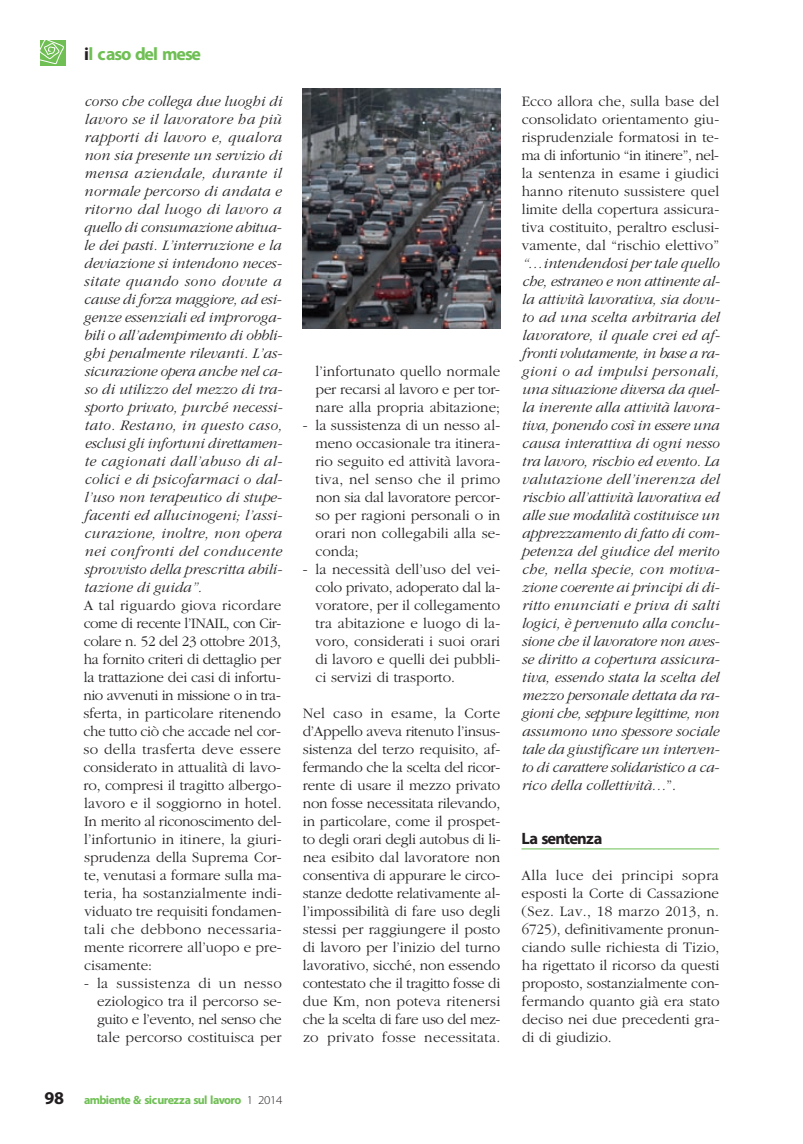
<style>
.page{position:relative;width:803px;height:1144px;background:#fff}
.page>*{position:absolute;margin:0;border:0;box-sizing:border-box;transform-origin:0 0}
.t1{font:700 18px "Myriad Pro";letter-spacing:-.055em;color:#6fbf54}
.t2{font:700 16.5px "Myriad Pro";letter-spacing:-.05em;color:#231f20}
.t3{font:300 15px/18px "Garamond";color:#231f20;text-align:justify}
.t4{font:italic 300 15px/18px "Garamond";color:#231f20;text-align:justify}
.t5{font:700 12px "Myriad Pro";letter-spacing:-.055em;color:#6fbf54}
.s1{color:#231f20}
.s2{font-size:18px;color:#231f20}
.s3{font-weight:300;font-stretch:semi-expanded;color:#231f20}
.s4{font-style:normal}
</style>
<div class="page">
<hr style="left:521px;top:848px;width:198px;height:1px;background:#6fbf54">
<img style="left:303px;top:88px;width:197px;height:241px">
<div style="left:40px;top:40px;width:26px;height:26px;background:#6fbf54"></div>
<svg style="left:40px;top:40px;width:24px;height:24px"></svg>
<p class="t1" style="left:84px;top:47px;width:118px"><span class="s1">i</span>l caso del mese</p>
<p class="t4" style="left:83px;top:91px;width:201px">corso che collega due luoghi di lavoro se il lavoratore ha più rapporti di lavoro e, qualora non sia presente un servizio di mensa aziendale, durante il normale percorso di andata e ritorno dal luogo di lavoro a quello di consumazione abitua&shy;le dei pasti. L’interruzione e la deviazione si intendono neces&shy;sitate quando sono dovute a cause di forza maggiore, ad esi&shy;genze essenziali ed improroga&shy;bili o all’adempimento di obbli&shy;ghi penalmente rilevanti. L’as&shy;sicurazione opera anche nel ca&shy;so di utilizzo del mezzo di tra&shy;sporto privato, purché necessi&shy;tato. Restano, in questo caso, esclusi gli infortuni direttamen&shy;te cagionati dall’abuso di al&shy;colici e di psicofarmaci o dal&shy;l’uso non terapeutico di stupe&shy;facenti ed allucinogeni; l’assi&shy;curazione, inoltre, non opera nei confronti del conducente sprovvisto della prescritta abili&shy;tazione di guida”.</p>
<p class="t3" style="left:83px;top:595px;width:200px">A tal riguardo giova ricordare come di recente l’INAIL, con Cir&shy;colare n. 52 del 23 ottobre 2013, ha fornito criteri di dettaglio per la trattazione dei casi di infortu&shy;nio avvenuti in missione o in tra&shy;sferta, in particolare ritenendo che tutto ciò che accade nel cor&shy;so della trasferta deve essere considerato in attualità di lavo&shy;ro, compresi il tragitto albergo&shy;lavoro e il soggiorno in hotel.<br>In merito al riconoscimento del&shy;l’infortunio in itinere, la giuri&shy;sprudenza della Suprema Cor&shy;te, venutasi a formare sulla ma&shy;teria, ha sostanzialmente indi&shy;viduato tre requisiti fondamen&shy;tali che debbono necessaria&shy;mente ricorrere all’uopo e pre&shy;cisamente:</p>
<p class="t3" style="left:97px;top:973px;width:186px;text-indent:-13px">- la sussistenza di un nesso eziologico tra il percorso se&shy;guito e l’evento, nel senso che tale percorso costituisca per</p>
<p class="t5" style="left:45px;top:1094px;width:240px"><span class="s2">98</span> ambiente &amp; sicurezza sul lavoro <span class="s3">1 2014</span></p>
<p class="t3" style="left:315px;top:361px;width:186px">l’infortunato quello normale per recarsi al lavoro e per tor&shy;nare alla propria abitazione;</p>
<p class="t3" style="left:315px;top:415px;width:186px;text-indent:-13px">- la sussistenza di un nesso al&shy;meno occasionale tra itinera&shy;rio seguito ed attività lavora&shy;tiva, nel senso che il primo non sia dal lavoratore percor&shy;so per ragioni personali o in orari non collegabili alla se&shy;conda;</p>
<p class="t3" style="left:315px;top:559px;width:186px;text-indent:-13px">- la necessità dell’uso del vei&shy;colo privato, adoperato dal la&shy;voratore, per il collegamento tra abitazione e luogo di la&shy;voro, considerati i suoi orari di lavoro e quelli dei pubbli&shy;ci servizi di trasporto.</p>
<p class="t3" style="left:303px;top:703px;width:199px">Nel caso in esame, la Corte d’Appello aveva ritenuto l’insus&shy;sistenza del terzo requisito, af&shy;fermando che la scelta del ricor&shy;rente di usare il mezzo privato non fosse necessitata rilevando, in particolare, come il prospet&shy;to degli orari degli autobus di li&shy;nea esibito dal lavoratore non consentiva di appurare le circo&shy;stanze dedotte relativamente al&shy;l’impossibilità di fare uso degli stessi per raggiungere il posto di lavoro per l’inizio del turno lavorativo, sicché, non essendo contestato che il tragitto fosse di due Km, non poteva ritenersi che la scelta di fare uso del mez&shy;zo privato fosse necessitata.</p>
<p class="t3" style="left:521px;top:91px;width:199px">Ecco allora che, sulla base del consolidato orientamento giu&shy;risprudenziale formatosi in te&shy;ma di infortunio “in itinere”, nel&shy;la sentenza in esame i giudici hanno ritenuto sussistere quel limite della copertura assicura&shy;tiva costituito, peraltro esclusi&shy;vamente, dal “rischio elettivo”</p>
<p class="t4" style="left:521px;top:253px;width:200px">“…intendendosi per tale quello che, estraneo e non attinente al&shy;la attività lavorativa, sia dovu&shy;to ad una scelta arbitraria del lavoratore, il quale crei ed af&shy;fronti volutamente, in base a ra&shy;gioni o ad impulsi personali, una situazione diversa da quel&shy;la inerente alla attività lavora&shy;tiva, ponendo così in essere una causa interattiva di ogni nesso tra lavoro, rischio ed evento. La valutazione dell’inerenza del rischio all’attività lavorativa ed alle sue modalità costituisce un apprezzamento di fatto di com&shy;petenza del giudice del merito che, nella specie, con motiva&shy;zione coerente ai principi di di&shy;ritto enunciati e priva di salti logici, è pervenuto alla conclu&shy;sione che il lavoratore non aves&shy;se diritto a copertura assicura&shy;tiva, essendo stata la scelta del mezzo personale dettata da ra&shy;gioni che, seppure legittime, non assumono uno spessore sociale tale da giustificare un interven&shy;to di carattere solidaristico a ca&shy;rico della collettività…<span class="s4">”.</span></p>
<p class="t2" style="left:521px;top:832px;width:83px">La sentenza</p>
<p class="t3" style="left:521px;top:865px;width:200px">Alla luce dei principi sopra esposti la Corte di Cassazione (Sez. Lav., 18 marzo 2013, n.<br>6725), definitivamente pronun&shy;ciando sulle richiesta di Tizio, ha rigettato il ricorso da questi proposto, sostanzialmente con&shy;fermando quanto già era stato deciso nei due precedenti gra&shy;di di giudizio.</p>
</div>
